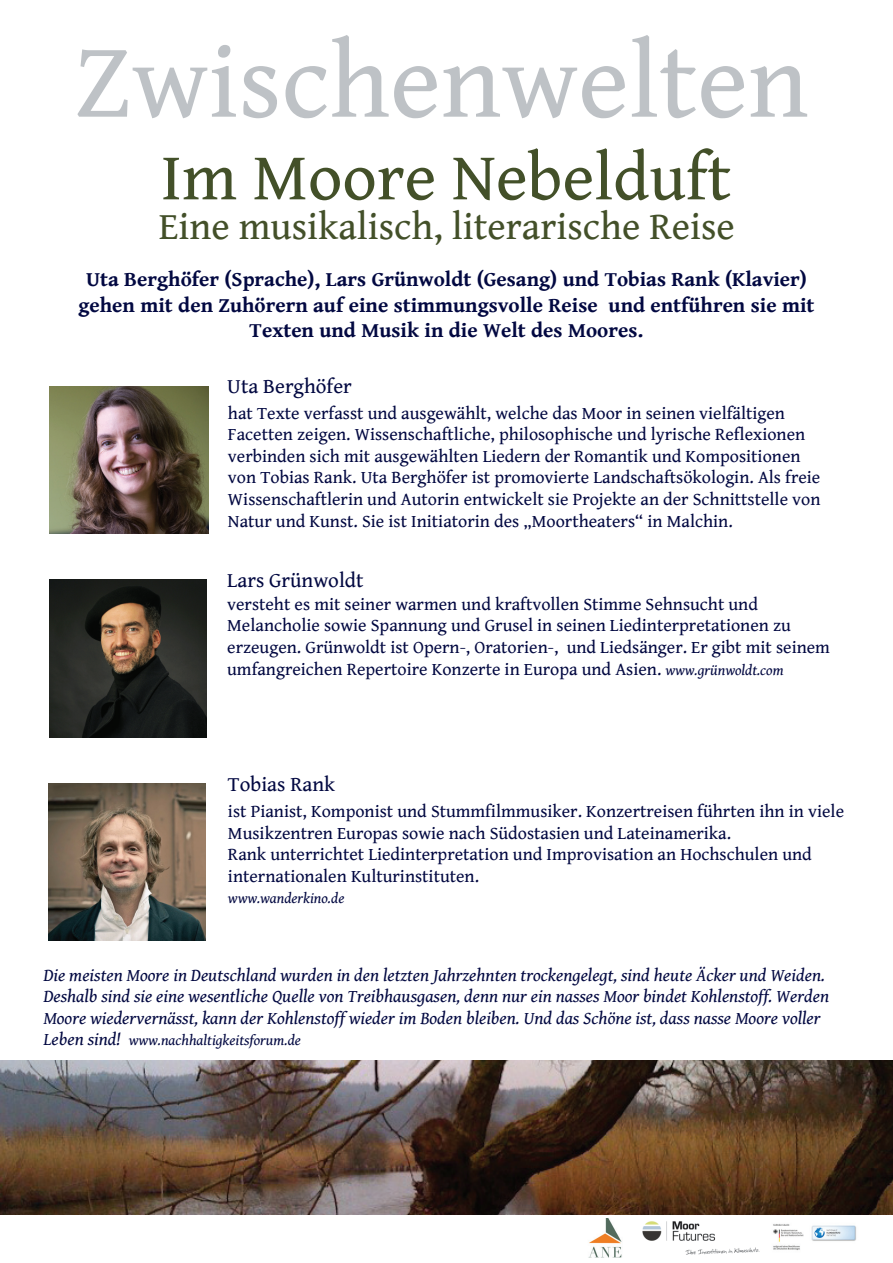
<style>
.page{position:relative;width:893px;height:1263px;background:#fff}
.page>*{position:absolute;margin:0;border:0;box-sizing:border-box;transform-origin:0 0}
.t1{font:108px "Gentium Book Basic";color:#bec2c6}
.t2{font:67.5px "Gentium Book Basic";color:#435029}
.t3{font:39px "Gentium Book Basic";color:#435029}
.t4{font:700 21px/25.2px "Gentium Book Basic";color:#020841;text-align:center}
.t5{font:21px "Gentium Book Basic";color:#020841}
.t6{font:18px/21.6px "Gentium Book Basic";color:#020841}
.t7{font:italic 18px/21.6px "Gentium Book Basic";color:#020841}
.t8{font:italic 15px "Gentium Book Basic";color:#020841}
.s1{font-style:italic;font-size:15px}
.s2{font-size:18px}
</style>
<div class="page">
<img style="left:0;top:1060px;width:893px;height:154px">
<img style="left:50px;top:386px;width:158px;height:147px">
<img style="left:50px;top:580px;width:157px;height:158px">
<img style="left:48px;top:783px;width:157px;height:157px">
<img style="left:642px;top:1221px;width:118px;height:34px">
<img style="left:773px;top:1224px;width:83px;height:27px">
<img style="left:588px;top:1218px;width:34px;height:40px">
<h1 class="t1" style="left:74px;top:2px;width:736px">Zwischenwelten</h1>
<h2 class="t2" style="left:161px;top:127px;width:572px">Im Moore Nebelduft</h2>
<h3 class="t3" style="left:159px;top:197px;width:577px">Eine musikalisch, literarische Reise</h3>
<p class="t4" style="left:78px;top:266px;width:738px">Uta Berghöfer (Sprache), Lars Grünwoldt (Gesang) und Tobias Rank (Klavier) gehen mit den Zuhörern auf eine stimmungsvolle Reise und entführen sie mit<br>Texten und Musik in die Welt des Moores.</p>
<p class="t5" style="left:227px;top:371px;width:126px">Uta Berghöfer</p>
<p class="t6" style="left:228px;top:401px;width:594px">hat Texte verfasst und ausgewählt, welche das Moor in seinen vielfältigen Facetten zeigen. Wissenschaftliche, philosophische und lyrische Reflexionen verbinden sich mit ausgewählten Liedern der Romantik und Kompositionen von Tobias Rank. Uta Berghöfer ist promovierte Landschaftsökologin. Als freie Wissenschaftlerin und Autorin entwickelt sie Projekte an der Schnittstelle von Natur und Kunst. Sie ist Initiatorin des „Moortheaters“ in Malchin.</p>
<p class="t5" style="left:227px;top:564px;width:138px">Lars Grünwoldt</p>
<p class="t6" style="left:227px;top:592px;width:604px">versteht es mit seiner warmen und kraftvollen Stimme Sehnsucht und Melancholie sowie Spannung und Grusel in seinen Liedinterpretationen zu erzeugen. Grünwoldt ist Opern-, Oratorien-, und Liedsänger. Er gibt mit seinem umfangreichen Repertoire Konzerte in Europa und Asien. <span class="s1">www.grünwoldt.com</span></p>
<p class="t5" style="left:228px;top:769px;width:109px">Tobias Rank</p>
<p class="t6" style="left:228px;top:800px;width:618px">ist Pianist, Komponist und Stummfilmmusiker. Konzertreisen führten ihn in viele Musikzentren Europas sowie nach Südostasien und Lateinamerika.<br>Rank unterrichtet Liedinterpretation und Improvisation an Hochschulen und internationalen Kulturinstituten.</p>
<p class="t8" style="left:228px;top:887px;width:118px">www.wanderkino.de</p>
<p class="t7" style="left:43px;top:963px;width:787px">Die meisten Moore in Deutschland wurden in den letzten Jahrzehnten trockengelegt, sind heute Äcker und Weiden.<br>Deshalb sind sie eine wesentliche Quelle von Treibhausgasen, denn nur ein nasses Moor bindet Kohlenstoff. Werden<br>Moore wiedervernässt, kann der Kohlenstoff wieder im Boden bleiben. Und das Schöne ist, dass nasse Moore voller</p>
<p class="t8" style="left:43px;top:1029px;width:259px"><span class="s2">Leben sind!</span> www.nachhaltigkeitsforum.de</p>
</div>
